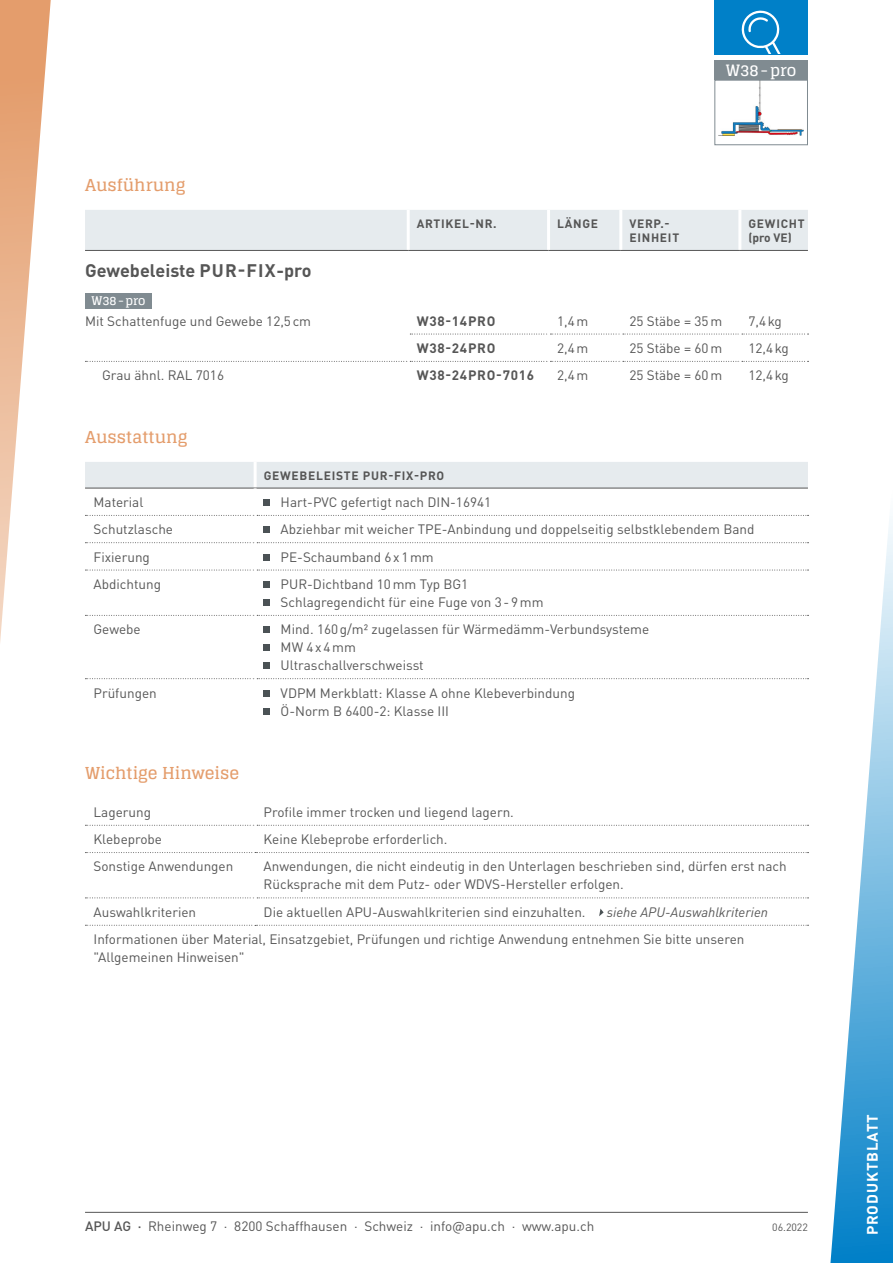
<style>
.page{position:relative;width:893px;height:1263px;background:#fff}
.page>*{position:absolute;margin:0;border:0;box-sizing:border-box;transform-origin:0 0}
.t1{font:700 18px "DIN Pro";color:#565656}
.t2{font:700 16.5px "Glegoo";color:#e49d6c}
.t3{font:700 15.6px "Glegoo";color:#fff}
.t4{font:700 15px "DIN Pro";letter-spacing:.06em;color:#fff}
.t5{font:13.5px/18px "DIN Pro";color:#565656}
.t6{font:700 13.5px "DIN Pro";letter-spacing:.05em;color:#565656}
.t7{font:italic 13.5px "DIN Pro";color:#565656}
.t8{font:700 12px/14.4px "DIN Pro";letter-spacing:.06em;color:#565656}
.t9{font:700 12px "Glegoo";color:#fff}
.t10{font:10.5px "DIN Pro";color:#565656}
.s1{font-weight:500}
</style>
<div class="page">
<hr style="left:85px;top:1212px;width:723px;height:1px;background:#565656">
<svg style="left:830px;top:519px;width:63px;height:744px"></svg>
<svg style="left:0;top:0;width:51px;height:642px"></svg>
<div style="left:714px;top:0;width:94px;height:54px;background:#0080c8"></div>
<svg style="left:742px;top:11px;width:39px;height:43px"></svg>
<div style="left:714px;top:60px;width:94px;height:20px;background:#808b91"></div>
<img style="left:721px;top:82px;width:83px;height:53px">
<div style="left:714px;top:80px;width:94px;height:65px;border:1px solid #808b91"></div>
<div style="left:85px;top:210px;width:723px;height:40px;background:#e6ebee"></div>
<svg style="left:410px;top:334px;width:398px;height:1px"></svg>
<svg style="left:85px;top:361px;width:723px;height:1px"></svg>
<hr style="left:407px;top:210px;width:3px;height:40px;background:#fff">
<hr style="left:547px;top:210px;width:3px;height:40px;background:#fff">
<hr style="left:619px;top:210px;width:3px;height:40px;background:#fff">
<hr style="left:738px;top:210px;width:3px;height:40px;background:#fff">
<hr style="left:547px;top:334px;width:3px;height:27px;background:#fff">
<hr style="left:619px;top:334px;width:3px;height:27px;background:#fff">
<hr style="left:738px;top:334px;width:3px;height:27px;background:#fff">
<hr style="left:547px;top:361px;width:3px;height:40px;background:#fff">
<hr style="left:619px;top:361px;width:3px;height:40px;background:#fff">
<hr style="left:738px;top:361px;width:3px;height:40px;background:#fff">
<hr style="left:407px;top:361px;width:3px;height:40px;background:#fff">
<hr style="left:85px;top:250px;width:323px;height:1px;background:#565656">
<hr style="left:408px;top:250px;width:141px;height:1px;background:#565656">
<hr style="left:549px;top:250px;width:72px;height:1px;background:#565656">
<hr style="left:621px;top:250px;width:119px;height:1px;background:#565656">
<hr style="left:740px;top:250px;width:68px;height:1px;background:#565656">
<div style="left:85px;top:293px;width:67px;height:15px;background:#808b91"></div>
<div style="left:85px;top:462px;width:723px;height:26px;background:#e6ebee"></div>
<hr style="left:254px;top:462px;width:3px;height:26px;background:#fff">
<svg style="left:85px;top:515px;width:723px;height:1px"></svg>
<svg style="left:85px;top:542px;width:723px;height:1px"></svg>
<svg style="left:85px;top:570px;width:723px;height:1px"></svg>
<svg style="left:85px;top:615px;width:723px;height:1px"></svg>
<svg style="left:85px;top:678px;width:723px;height:1px"></svg>
<hr style="left:85px;top:488px;width:170px;height:1px;background:#565656">
<hr style="left:255px;top:488px;width:553px;height:1px;background:#565656">
<hr style="left:254px;top:488px;width:3px;height:27px;background:#fff">
<hr style="left:254px;top:515px;width:3px;height:28px;background:#fff">
<hr style="left:254px;top:570px;width:3px;height:45px;background:#fff">
<hr style="left:254px;top:615px;width:3px;height:64px;background:#fff">
<div style="left:264px;top:499px;width:6px;height:7px;background:#4b5255"></div>
<svg style="left:264px;top:527px;width:6px;height:6px"></svg>
<svg style="left:264px;top:554px;width:6px;height:6px"></svg>
<div style="left:264px;top:581px;width:6px;height:7px;background:#4b5255"></div>
<div style="left:264px;top:599px;width:6px;height:7px;background:#4b5255"></div>
<svg style="left:264px;top:627px;width:6px;height:6px"></svg>
<svg style="left:264px;top:645px;width:6px;height:6px"></svg>
<svg style="left:264px;top:663px;width:6px;height:6px"></svg>
<svg style="left:264px;top:690px;width:6px;height:6px"></svg>
<svg style="left:264px;top:708px;width:6px;height:6px"></svg>
<svg style="left:85px;top:825px;width:723px;height:1px"></svg>
<hr style="left:254px;top:825px;width:3px;height:27px;background:#fff">
<svg style="left:85px;top:852px;width:723px;height:1px"></svg>
<svg style="left:85px;top:897px;width:723px;height:1px"></svg>
<svg style="left:85px;top:925px;width:723px;height:1px"></svg>
<hr style="left:254px;top:853px;width:3px;height:45px;background:#fff">
<svg style="left:599px;top:908px;width:5px;height:8px"></svg>
<p class="t2" style="left:85px;top:176px;width:102px">Ausführung</p>
<p class="t3" style="left:726px;top:61px;width:72px">W38-pro</p>
<p class="t8" style="left:417px;top:215px;width:81px">ARTIKEL-NR.</p>
<p class="t8" style="left:557px;top:215px;width:43px">LÄNGE</p>
<p class="t8" style="left:629px;top:215px;width:51px">VERP.-<br>EINHEIT</p>
<p class="t8" style="left:748px;top:215px;width:58px">GEWICHT (pro VE)</p>
<h1 class="t1" style="left:85px;top:255px;width:228px">Gewebeleiste PUR-FIX-pro</h1>
<p class="t9" style="left:91px;top:294px;width:56px">W38-pro</p>
<p class="t5" style="left:85px;top:310px;width:228px">Mit Schattenfuge und Gewebe 12,5cm</p>
<p class="t6" style="left:417px;top:309px;width:80px">W38-14PRO</p>
<p class="t5" style="left:557px;top:310px;width:33px">1,4m</p>
<p class="t5" style="left:629px;top:310px;width:94px">25 Stäbe = 35m</p>
<p class="t5" style="left:748px;top:310px;width:35px">7,4kg</p>
<p class="t6" style="left:417px;top:337px;width:80px">W38-24PRO</p>
<p class="t5" style="left:557px;top:338px;width:33px">2,4m</p>
<p class="t5" style="left:629px;top:338px;width:94px">25 Stäbe = 60m</p>
<p class="t5" style="left:748px;top:338px;width:42px">12,4kg</p>
<p class="t5" style="left:102px;top:365px;width:124px">Grau ähnl. RAL 7016</p>
<p class="t6" style="left:417px;top:364px;width:119px">W38-24PRO-7016</p>
<p class="t5" style="left:557px;top:365px;width:33px">2,4m</p>
<p class="t5" style="left:629px;top:365px;width:94px">25 Stäbe = 60m</p>
<p class="t5" style="left:748px;top:365px;width:42px">12,4kg</p>
<p class="t2" style="left:85px;top:428px;width:104px">Ausstattung</p>
<p class="t8" style="left:264px;top:467px;width:182px">GEWEBELEISTE PUR-FIX-PRO</p>
<p class="t5" style="left:94px;top:492px;width:51px">Material</p>
<p class="t5" style="left:281px;top:492px;width:212px">Hart-PVC gefertigt nach DIN-16941</p>
<p class="t5" style="left:94px;top:519px;width:81px">Schutzlasche</p>
<p class="t5" style="left:281px;top:519px;width:475px">Abziehbar mit weicher TPE-Anbindung und doppelseitig selbstklebendem Band</p>
<p class="t5" style="left:94px;top:546px;width:58px">Fixierung</p>
<p class="t5" style="left:281px;top:546px;width:155px">PE-Schaumband 6x1mm</p>
<p class="t5" style="left:94px;top:574px;width:69px">Abdichtung</p>
<p class="t5" style="left:281px;top:574px;width:264px">PUR-Dichtband 10mm Typ BG1<br>Schlagregendicht für eine Fuge von 3-9mm</p>
<p class="t5" style="left:94px;top:619px;width:49px">Gewebe</p>
<p class="t5" style="left:281px;top:619px;width:370px">Mind. 160g/m2 zugelassen für Wärmedämm-Verbundsysteme<br>MW 4x4mm<br>Ultraschallverschweisst</p>
<p class="t5" style="left:94px;top:682px;width:65px">Prüfungen</p>
<p class="t5" style="left:281px;top:682px;width:296px">VDPM Merkblatt: Klasse A ohne Klebeverbindung<br>Ö-Norm B 6400-2: Klasse III</p>
<p class="t2" style="left:85px;top:764px;width:156px">Wichtige Hinweise</p>
<p class="t5" style="left:94px;top:801px;width:59px">Lagerung</p>
<p class="t5" style="left:264px;top:801px;width:252px">Profile immer trocken und liegend lagern.</p>
<p class="t5" style="left:94px;top:829px;width:70px">Klebeprobe</p>
<p class="t5" style="left:264px;top:829px;width:185px">Keine Klebeprobe erforderlich.</p>
<p class="t5" style="left:94px;top:856px;width:141px">Sonstige Anwendungen</p>
<p class="t5" style="left:264px;top:856px;width:525px">Anwendungen, die nicht eindeutig in den Unterlagen beschrieben sind, dürfen erst nach<br>Rücksprache mit dem Putz- oder WDVS-Hersteller erfolgen.</p>
<p class="t5" style="left:94px;top:901px;width:104px">Auswahlkriterien</p>
<p class="t5" style="left:264px;top:901px;width:323px">Die aktuellen APU-Auswahlkriterien sind einzuhalten.</p>
<p class="t7" style="left:607px;top:901px;width:163px">siehe APU-Auswahlkriterien</p>
<p class="t5" style="left:94px;top:929px;width:652px">Informationen über Material, Einsatzgebiet, Prüfungen und richtige Anwendung entnehmen Sie bitte unseren "Allgemeinen Hinweisen"</p>
<p class="t5" style="left:85px;top:1215px;width:511px"><span class="s1">APU AG ·</span> Rheinweg 7 · 8200 Schaffhausen · Schweiz · info@apu.ch · www.apu.ch</p>
<p class="t10" style="left:772px;top:1219px;width:37px">06.2022</p>
<p class="t4" style="left:860px;top:1235px;width:123px;rotate:-90deg">PRODUKTBLATT</p>
</div>
